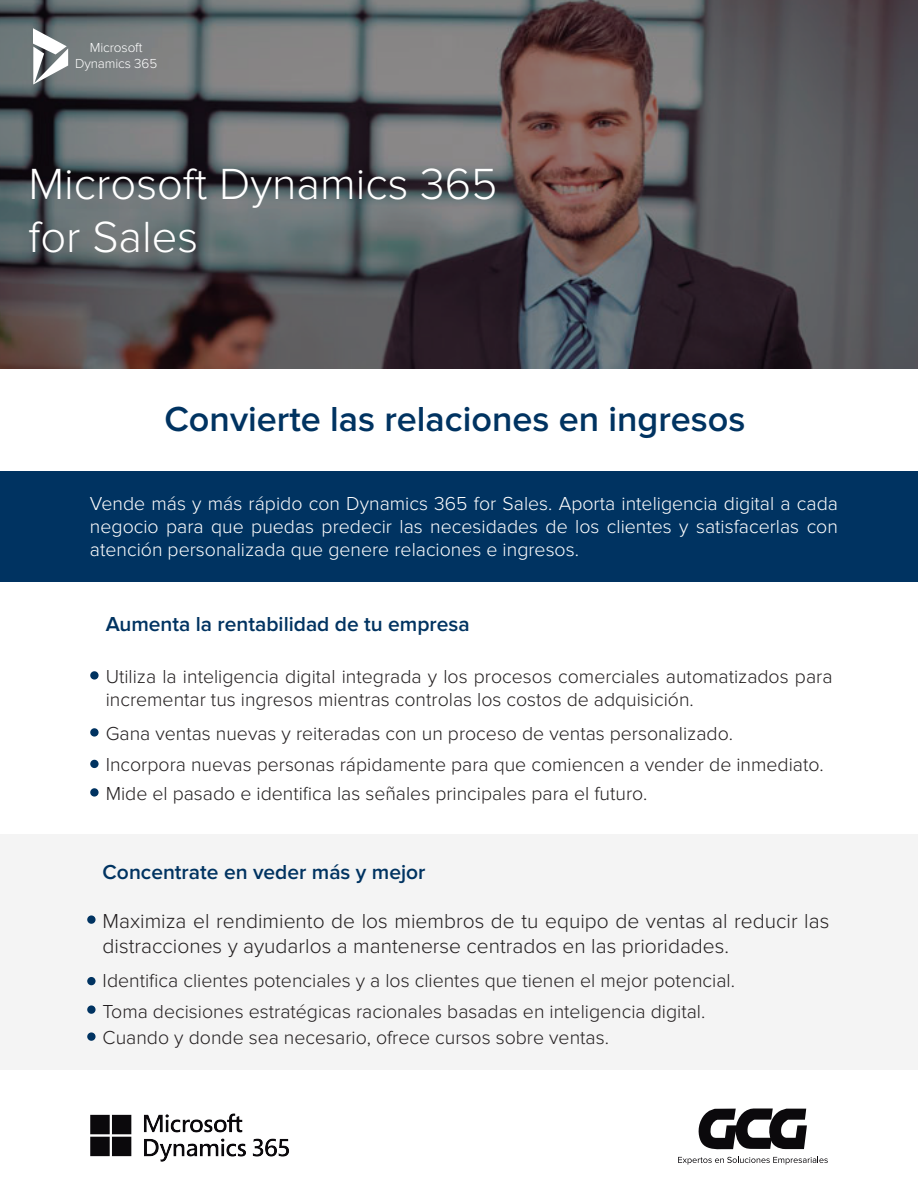
<style>
.page{position:relative;width:918px;height:1188px;background:#fff}
.page>*{position:absolute;margin:0;border:0;box-sizing:border-box;transform-origin:0 0}
.t1{font:300 45.15px/53.4px "Proxima Nova";color:#fff}
.t2{font:600 36px "Proxima Nova";color:#003361}
.t3{font:300 21px/25.2px "Proxima Nova";color:#231f20}
.t4{font:600 21px "Proxima Nova";color:#003361}
.t5{font:300 19.5px/31.2px "Proxima Nova";color:#231f20}
.t6{font:300 19.5px/23.4px "Proxima Nova";color:#fff;text-align:justify}
.t7{font:300 13.5px/16.2px "Proxima Nova";letter-spacing:-.01em;color:#fff;text-align:center}
</style>
<div class="page">
<svg style="left:0;top:0;width:918px;height:369px;background:#595659"></svg>
<div style="left:0;top:834px;width:918px;height:236px;background:#f4f4f4"></div>
<div style="left:0;top:471px;width:918px;height:111px;background:#003361"></div>
<svg style="left:33px;top:28px;width:35px;height:57px"></svg>
<svg style="left:698px;top:1108px;width:109px;height:42px"></svg>
<svg style="left:678px;top:1157px;width:150px;height:8px"></svg>
<div style="left:90px;top:671px;width:9px;height:9px;background:#003361;border-radius:50%"></div>
<div style="left:90px;top:728px;width:9px;height:9px;background:#003361;border-radius:50%"></div>
<div style="left:90px;top:760px;width:9px;height:8px;background:#003361;border-radius:50%"></div>
<div style="left:90px;top:788px;width:9px;height:9px;background:#003361;border-radius:50%"></div>
<div style="left:87px;top:915px;width:9px;height:9px;background:#003361;border-radius:50%"></div>
<div style="left:87px;top:977px;width:9px;height:8px;background:#003361;border-radius:50%"></div>
<div style="left:87px;top:1005px;width:9px;height:9px;background:#003361;border-radius:50%"></div>
<div style="left:87px;top:1032px;width:9px;height:9px;background:#003361;border-radius:50%"></div>
<img style="left:90px;top:1113px;width:199px;height:49px">
<p class="t7" style="left:75px;top:39px;width:84px">Microsoft<br>Dynamics 365</p>
<h1 class="t1" style="left:28px;top:158px;width:471px">Microsoft Dynamics 365 for Sales</h1>
<h2 class="t2" style="left:164px;top:398px;width:583px">Convierte las relaciones en ingresos</h2>
<p class="t6" style="left:90px;top:492px;width:750px">Vende más y más rápido con Dynamics 365 for Sales. Aporta inteligencia digital a cada negocio para que puedas predecir las necesidades de los clientes y satisfacerlas con atención personalizada que genere relaciones e ingresos.</p>
<p class="t4" style="left:106px;top:612px;width:365px">Aumenta la rentabilidad de tu empresa</p>
<p class="t5" style="left:106px;top:665px;width:728px;line-height:23.4px">Utiliza la inteligencia digital integrada y los procesos comerciales automatizados para incrementar tus ingresos mientras controlas los costos de adquisición.</p>
<p class="t5" style="left:106px;top:718px;width:719px">Gana ventas nuevas y reiteradas con un proceso de ventas personalizado.<br>Incorpora nuevas personas rápidamente para que comiencen a vender de inmediato.</p>
<p class="t5" style="left:106px;top:778px;width:543px">Mide el pasado e identifica las señales principales para el futuro.</p>
<p class="t4" style="left:103px;top:859px;width:324px">Concentrate en veder más y mejor</p>
<p class="t3" style="left:103px;top:908px;width:728px">Maximiza el rendimiento de los miembros de tu equipo de ventas al reducir las distracciones y ayudarlos a mantenerse centrados en las prioridades.</p>
<p class="t5" style="left:103px;top:965px;width:634px">Identifica clientes potenciales y a los clientes que tienen el mejor potencial.<br>Toma decisiones estratégicas racionales basadas en inteligencia digital.</p>
<p class="t5" style="left:103px;top:1022px;width:508px">Cuando y donde sea necesario, ofrece cursos sobre ventas.</p>
</div>
